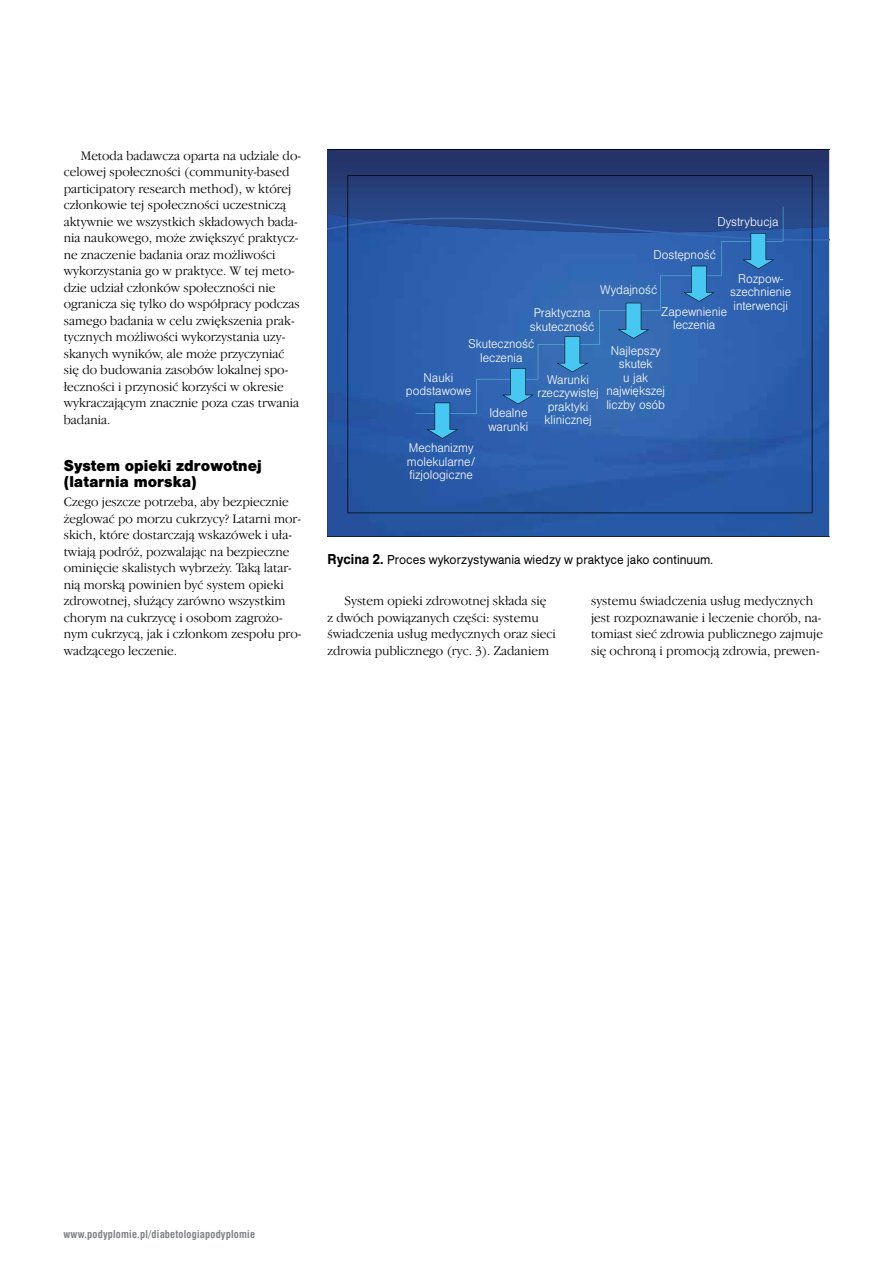
<style>
.page{position:relative;width:893px;height:1263px;background:#fff}
.page>*{position:absolute;margin:0;border:0;box-sizing:border-box;transform-origin:0 0}
.t1{font:900 15px/16.5px "Nimbus San L";color:#000;scale:.95 1}
.t2{font:300 13.5px/16.5px "Garamond ITCPL Lt";color:#000}
.t3{font:13.5px "Nimbus San No 5";color:#000;scale:.95 1}
.t4{font:300 12px/13.5px "Nimbus San L";color:#fff;text-align:center;scale:.95 1}
.t5{font:12px "Courier+T42+AWBLUF";color:#000}
.t6{font:700 10.5px "Swis 721 Cn EU";letter-spacing:.02em;color:#808285}
.s1{font-weight:500;font-size:15px}
</style>
<div class="page">
<svg style="left:327px;top:149px;width:503px;height:388px;background:#2b59a1"></svg>
<p class="t2" style="left:64px;top:147px;width:239px;text-indent:17px">Metoda badawcza oparta na udziale do&shy;celowej społeczności (community-based participatory research method), w której członkowie tej społeczności uczestniczą aktywnie we wszystkich składowych bada&shy;nia naukowego, może zwiększyć praktycz&shy;ne znaczenie badania oraz możliwości wykorzystania go w praktyce. W tej meto&shy;dzie udział członków społeczności nie ogranicza się tylko do współpracy podczas samego badania w celu zwiększenia prak&shy;tycznych możliwości wykorzystania uzy&shy;skanych wyników, ale może przyczyniać się do budowania zasobów lokalnej spo&shy;łeczności i przynosić korzyści w okresie wykraczającym znacznie poza czas trwania badania.</p>
<p class="t1" style="left:64px;top:457px;width:210px">System opieki zdrowotnej (latarnia morska)</p>
<p class="t2" style="left:64px;top:493px;width:239px">Czego jeszcze potrzeba, aby bezpiecznie żeglować po morzu cukrzycy? Latarni mor&shy;skich, które dostarczają wskazówek i uła&shy;twiają podróż, pozwalając na bezpieczne ominięcie skalistych wybrzeży. Taką latar&shy;nią morską powinien być system opieki zdrowotnej, służący zarówno wszystkim chorym na cukrzycę i osobom zagrożo&shy;nym cukrzycą, jak i członkom zespołu pro&shy;wadzącego leczenie.</p>
<p class="t4" style="left:718px;top:216px;width:66px">Dystrybucja</p>
<p class="t4" style="left:654px;top:249px;width:67px">Dostępność</p>
<p class="t4" style="left:730px;top:272px;width:66px">Rozpow&shy;szechnienie interwencji</p>
<p class="t4" style="left:600px;top:283px;width:62px">Wydajność</p>
<p class="t4" style="left:661px;top:305px;width:71px">Zapewnienie leczenia</p>
<p class="t4" style="left:530px;top:307px;width:69px">Praktyczna skuteczność</p>
<p class="t4" style="left:468px;top:337px;width:71px">Skuteczność leczenia</p>
<p class="t4" style="left:606px;top:344px;width:63px">Najlepszy skutek<br>u jak największej liczby osób</p>
<p class="t4" style="left:406px;top:371px;width:70px">Nauki podstawowe</p>
<p class="t4" style="left:537px;top:373px;width:66px">Warunki rzeczywistej praktyki klinicznej</p>
<p class="t4" style="left:488px;top:406px;width:44px;text-align:left">Idealne warunki</p>
<p class="t4" style="left:407px;top:442px;width:74px;text-align:left">Mechanizmy molekularne/ fizjologiczne</p>
<p class="t3" style="left:327px;top:552px;width:408px"><span class="s1">Rycina 2.</span> Proces wykorzystywania wiedzy w praktyce jako continuum.</p>
<p class="t2" style="left:327px;top:592px;width:230px;text-indent:17px">System opieki zdrowotnej składa się<br>z dwóch powiązanych części: systemu świadczenia usług medycznych oraz sieci zdrowia publicznego (ryc. 3). Zadaniem</p>
<p class="t2" style="left:591px;top:592px;width:233px">systemu świadczenia usług medycznych jest rozpoznawanie i leczenie chorób, na&shy;tomiast sieć zdrowia publicznego zajmuje się ochroną i promocją zdrowia, prewen-</p>
<p class="t5" style="left:68px;top:649px;width:326px">ixell_tekst:Layout 1 11-03-09 14:18 Page 1</p>
<p class="t6" style="left:64px;top:1227px;width:193px">www.podyplomie.pl/diabetologiapodyplomie</p>
</div>
